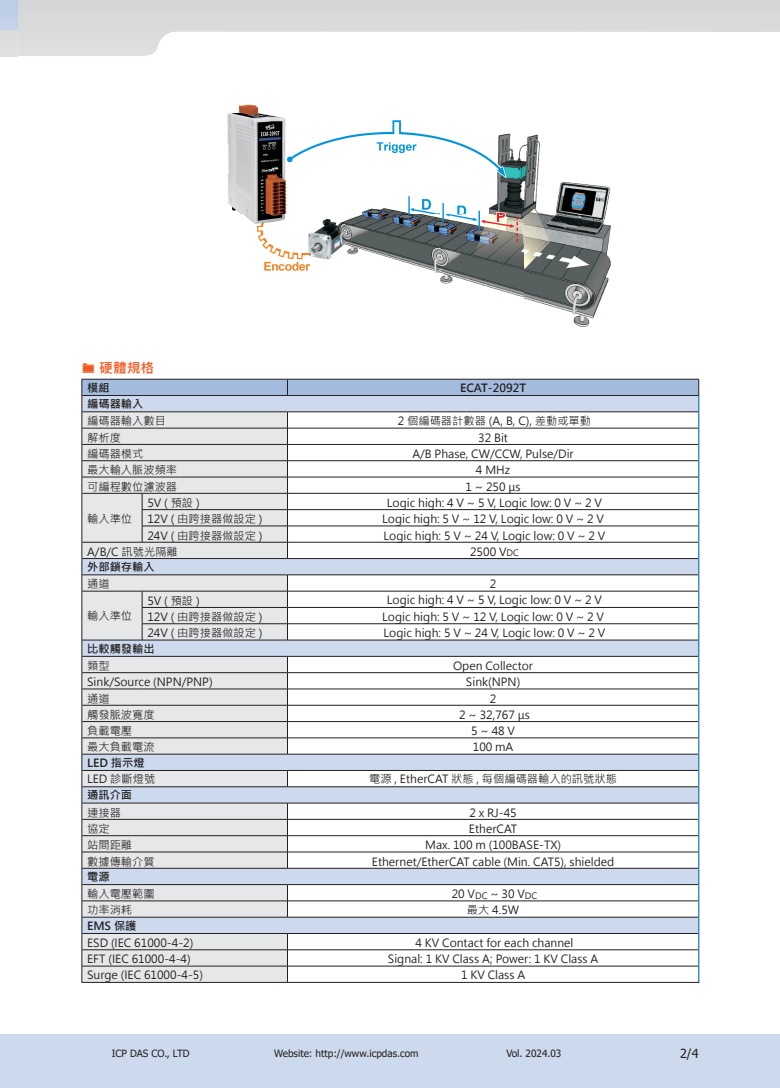
<style>
.page{position:relative;width:780px;height:1088px;background:#fff}
.page>*{position:absolute;margin:0;border:0;box-sizing:border-box;transform-origin:0 0}
.t1{font:700 13.75px "Microsoft Jheng Hei";color:#f15921}
.t2{font:12.5px "Tahoma";color:#231f20}
.t3{font:11.25px "Microsoft Jheng Hei";color:#231f20}
.t4{font:700 11.25px "Microsoft Jheng Hei";color:#231f20}
.t5{font:10px "Tahoma";color:#231f20}
.s1{font-size:8.75px}
</style>
<div class="page">
<div style="left:0;top:1034px;width:18px;height:54px;background:#cddaed"></div>
<div style="left:18px;top:1034px;width:762px;height:54px;background:#cddaed"></div>
<div style="left:0;top:0;width:18px;height:56px;background:#dcdddf"></div>
<svg style="left:18px;top:0;width:762px;height:56px"></svg>
<div style="left:0;top:0;width:18px;height:30px;background:#c0cfe7"></div>
<svg style="left:81px;top:379px;width:618px;height:603px"></svg>
<hr style="left:81px;top:982px;width:61px;height:1px;background:#231f20">
<hr style="left:142px;top:982px;width:145px;height:1px;background:#231f20">
<hr style="left:287px;top:982px;width:412px;height:1px;background:#231f20">
<img style="left:227px;top:104px;width:384px;height:223px">
<p class="t1" style="left:99px;top:360px;width:56px">硬體規格</p>
<p class="t4" style="left:87px;top:381px;width:24px">模組</p>
<p class="t4" style="left:460px;top:381px;width:67px">ECAT-2092T</p>
<p class="t4" style="left:87px;top:397px;width:58px">編碼器輸入</p>
<p class="t3" style="left:87px;top:414px;width:80px">編碼器輸入數目</p>
<p class="t3" style="left:398px;top:414px;width:195px">2 個編碼器計數器 (A, B, C), 差動或單動</p>
<p class="t3" style="left:87px;top:430px;width:35px">解析度</p>
<p class="t3" style="left:478px;top:430px;width:31px">32 Bit</p>
<p class="t3" style="left:87px;top:447px;width:58px">編碼器模式</p>
<p class="t3" style="left:412px;top:447px;width:163px">A/B Phase, CW/CCW, Pulse/Dir</p>
<p class="t3" style="left:87px;top:463px;width:91px">最大輸入脈波頻率</p>
<p class="t3" style="left:476px;top:463px;width:36px">4 MHz</p>
<p class="t3" style="left:87px;top:479px;width:91px">可編程數位濾波器</p>
<p class="t3" style="left:465px;top:479px;width:56px">1 ~ 250 μs</p>
<p class="t3" style="left:87px;top:512px;width:46px">輸入準位</p>
<p class="t3" style="left:147px;top:496px;width:54px">5V ( 預設 )</p>
<p class="t3" style="left:387px;top:496px;width:217px">Logic high: 4 V ~ 5 V, Logic low: 0 V ~ 2 V</p>
<p class="t3" style="left:147px;top:512px;width:116px">12V ( 由跨接器做設定 )</p>
<p class="t3" style="left:382px;top:512px;width:223px">Logic high: 5 V ~ 12 V, Logic low: 0 V ~ 2 V</p>
<p class="t3" style="left:147px;top:528px;width:116px">24V ( 由跨接器做設定 )</p>
<p class="t3" style="left:383px;top:528px;width:223px">Logic high: 5 V ~ 24 V, Logic low: 0 V ~ 2 V</p>
<p class="t3" style="left:87px;top:545px;width:92px">A/B/C 訊號光隔離</p>
<p class="t3" style="left:470px;top:545px;width:50px">2500 V<span class="s1">DC</span></p>
<p class="t4" style="left:87px;top:560px;width:69px">外部鎖存輸入</p>
<p class="t3" style="left:87px;top:577px;width:24px">通道</p>
<p class="t3" style="left:490px;top:577px;width:8px">2</p>
<p class="t3" style="left:87px;top:609px;width:46px">輸入準位</p>
<p class="t3" style="left:147px;top:593px;width:54px">5V ( 預設 )</p>
<p class="t3" style="left:387px;top:592px;width:217px">Logic high: 4 V ~ 5 V, Logic low: 0 V ~ 2 V</p>
<p class="t3" style="left:147px;top:610px;width:116px">12V ( 由跨接器做設定 )</p>
<p class="t3" style="left:382px;top:610px;width:223px">Logic high: 5 V ~ 12 V, Logic low: 0 V ~ 2 V</p>
<p class="t3" style="left:147px;top:626px;width:116px">24V ( 由跨接器做設定 )</p>
<p class="t3" style="left:383px;top:626px;width:223px">Logic high: 5 V ~ 24 V, Logic low: 0 V ~ 2 V</p>
<p class="t4" style="left:87px;top:641px;width:69px">比較觸發輸出</p>
<p class="t3" style="left:87px;top:659px;width:24px">類型</p>
<p class="t3" style="left:453px;top:659px;width:81px">Open Collector</p>
<p class="t3" style="left:87px;top:675px;width:127px">Sink/Source (NPN/PNP)</p>
<p class="t3" style="left:466px;top:675px;width:56px">Sink(NPN)</p>
<p class="t3" style="left:87px;top:691px;width:24px">通道</p>
<p class="t3" style="left:490px;top:691px;width:8px">2</p>
<p class="t3" style="left:87px;top:708px;width:69px">觸發脈波寬度</p>
<p class="t3" style="left:459px;top:708px;width:72px">2 ~ 32,767 μs</p>
<p class="t3" style="left:87px;top:724px;width:46px">負載電壓</p>
<p class="t3" style="left:471px;top:724px;width:45px">5 ~ 48 V</p>
<p class="t3" style="left:87px;top:740px;width:69px">最大負載電流</p>
<p class="t3" style="left:473px;top:740px;width:42px">100 mA</p>
<p class="t4" style="left:87px;top:755px;width:59px">LED 指示燈</p>
<p class="t3" style="left:87px;top:772px;width:70px">LED 診斷燈號</p>
<p class="t3" style="left:369px;top:772px;width:249px">電源 , EtherCAT 狀態 , 每個編碼器輸入的訊號狀態</p>
<p class="t4" style="left:87px;top:788px;width:46px">通訊介面</p>
<p class="t3" style="left:87px;top:805px;width:35px">連接器</p>
<p class="t3" style="left:469px;top:805px;width:49px">2 x RJ-45</p>
<p class="t3" style="left:87px;top:822px;width:24px">協定</p>
<p class="t3" style="left:469px;top:822px;width:50px">EtherCAT</p>
<p class="t3" style="left:87px;top:838px;width:46px">站間距離</p>
<p class="t3" style="left:425px;top:838px;width:137px">Max. 100 m (100BASE-TX)</p>
<p class="t3" style="left:87px;top:854px;width:69px">數據傳輸介質</p>
<p class="t3" style="left:372px;top:854px;width:244px">Ethernet/EtherCAT cable (Min. CAT5), shielded</p>
<p class="t4" style="left:87px;top:870px;width:24px">電源</p>
<p class="t3" style="left:87px;top:887px;width:69px">輸入電壓範圍</p>
<p class="t3" style="left:451px;top:887px;width:87px">20 V<span class="s1">DC</span> ~ 30 V<span class="s1">DC</span></p>
<p class="t3" style="left:87px;top:903px;width:46px">功率消耗</p>
<p class="t3" style="left:467px;top:903px;width:54px">最大 4.5W</p>
<p class="t4" style="left:87px;top:918px;width:51px">EMS 保護</p>
<p class="t3" style="left:87px;top:936px;width:108px">ESD (IEC 61000-4-2)</p>
<p class="t3" style="left:415px;top:936px;width:159px">4 KV Contact for each channel</p>
<p class="t3" style="left:87px;top:952px;width:105px">EFT (IEC 61000-4-4)</p>
<p class="t3" style="left:388px;top:952px;width:212px">Signal: 1 KV Class A; Power: 1 KV Class A</p>
<p class="t3" style="left:87px;top:967px;width:117px">Surge (IEC 61000-4-5)</p>
<p class="t3" style="left:461px;top:967px;width:66px">1 KV Class A</p>
<p class="t5" style="left:112px;top:1047px;width:79px">ICP DAS CO., LTD</p>
<p class="t5" style="left:274px;top:1047px;width:146px">Website: http://www.icpdas.com</p>
<p class="t5" style="left:506px;top:1047px;width:56px">Vol. 2024.03</p>
<p class="t2" style="left:680px;top:1045px;width:20px">2/4</p>
</div>
